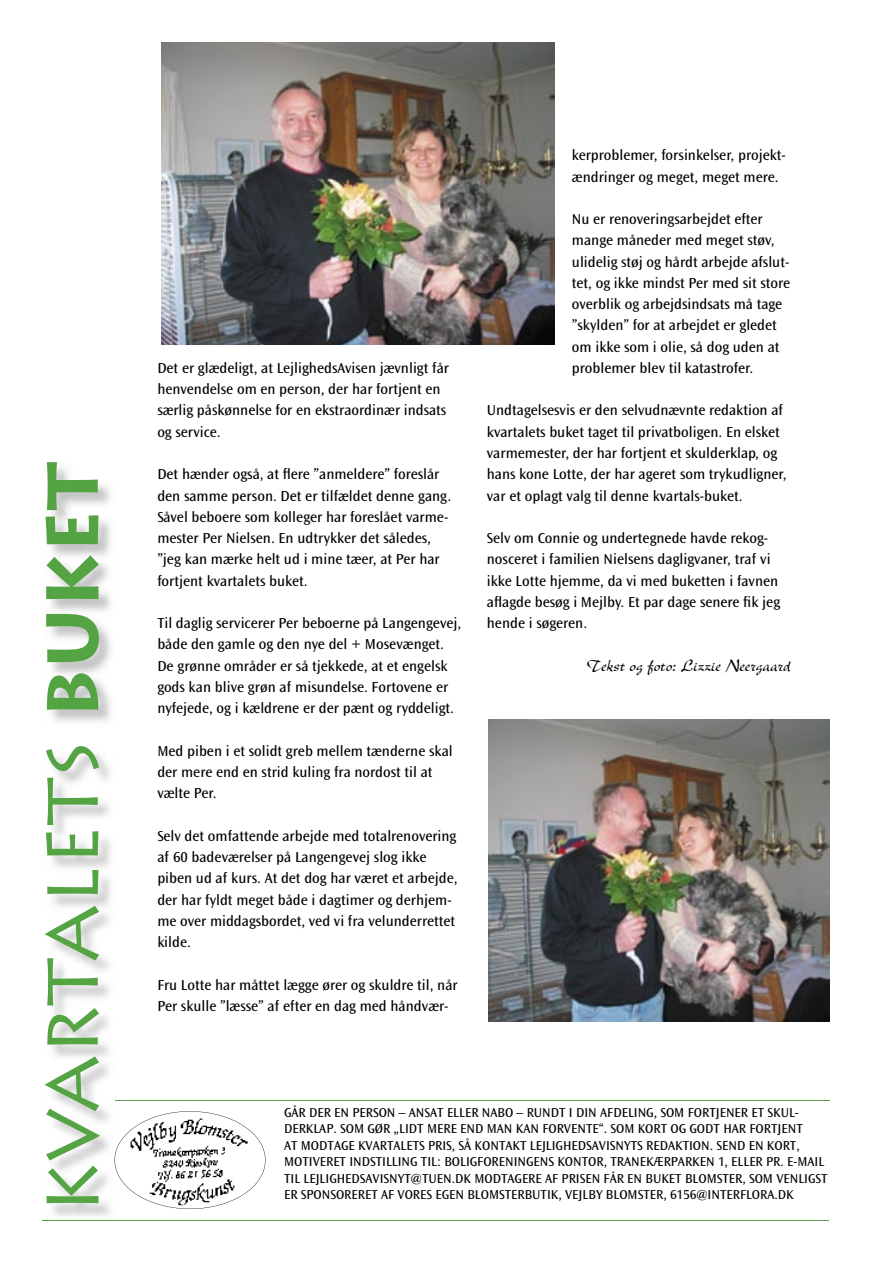
<style>
.page{position:relative;width:893px;height:1263px;background:#fff}
.page>*{position:absolute;margin:0;border:0;box-sizing:border-box;transform-origin:0 0}
.t1{font:72px "Lithos";color:#54a444}
.t2{font:18px "New Berolina";color:#000}
.t3{font:15px/21.3px "Ocean Sans";color:#000}
.t4{font:13.5px/16.5px "Ocean Sans MM 403 475";color:#000}
.s1{font-weight:700}
</style>
<div class="page">
<hr style="left:115px;top:1100px;width:714px;height:1px;background:#54a444">
<hr style="left:43px;top:1220px;width:786px;height:1px;background:#54a444">
<svg style="left:115px;top:1111px;width:151px;height:98px"></svg>
<img style="left:162px;top:43px;width:393px;height:301px">
<img style="left:488px;top:719px;width:341px;height:302px">
<h1 class="t1" style="left:32px;top:1214px;width:753px;rotate:-90deg">Kvartalets <span class="s1">buket</span></h1>
<p class="t3" style="left:157px;top:358px;width:293px">Det er glædeligt, at LejlighedsAvisen jævnligt får henvendelse om en person, der har fortjent en særlig påskønnelse for en ekstraordinær indsats og service.</p>
<p class="t3" style="left:157px;top:464px;width:295px">Det hænder også, at flere ”anmeldere” foreslår den samme person. Det er tilfældet denne gang.<br>Såvel beboere som kolleger har foreslået varme&shy;mester Per Nielsen. En udtrykker det således, ”jeg kan mærke helt ud i mine tæer, at Per har fortjent kvartalets buket.</p>
<p class="t3" style="left:157px;top:613px;width:305px">Til daglig servicerer Per beboerne på Langengevej, både den gamle og den nye del + Mosevænget.<br>De grønne områder er så tjekkede, at et engelsk gods kan blive grøn af misundelse. Fortovene er nyfejede, og i kældrene er der pænt og ryddeligt.</p>
<p class="t3" style="left:157px;top:740px;width:297px">Med piben i et solidt greb mellem tænderne skal der mere end en strid kuling fra nordost til at vælte Per.</p>
<p class="t3" style="left:157px;top:825px;width:302px">Selv det omfattende arbejde med totalrenovering af 60 badeværelser på Langengevej slog ikke piben ud af kurs. At det dog har været et arbejde, der har fyldt meget både i dagtimer og derhjem&shy;me over middagsbordet, ved vi fra velunderrettet kilde.</p>
<p class="t3" style="left:157px;top:974px;width:302px">Fru Lotte har måttet lægge ører og skuldre til, når<br>Per skulle ”læsse” af efter en dag med håndvær-</p>
<p class="t3" style="left:572px;top:145px;width:215px">kerproblemer, forsinkelser, projekt&shy;ændringer og meget, meget mere.</p>
<p class="t3" style="left:572px;top:209px;width:220px">Nu er renoveringsarbejdet efter mange måneder med meget støv, ulidelig støj og hårdt arbejde afslut&shy;tet, og ikke mindst Per med sit store overblik og arbejdsindsats må tage ”skylden” for at arbejdet er gledet om ikke som i olie, så dog uden at problemer blev til katastrofer.</p>
<p class="t3" style="left:487px;top:400px;width:301px">Undtagelsesvis er den selvudnævnte redaktion af kvartalets buket taget til privatboligen. En elsket varmemester, der har fortjent et skulderklap, og hans kone Lotte, der har ageret som trykudligner, var et oplagt valg til denne kvartals-buket.</p>
<p class="t3" style="left:487px;top:528px;width:295px">Selv om Connie og undertegnede havde rekog&shy;nosceret i familien Nielsens dagligvaner, traf vi ikke Lotte hjemme, da vi med buketten i favnen aflagde besøg i Mejlby. Et par dage senere fik jeg hende i søgeren.</p>
<p class="t2" style="left:587px;top:654px;width:206px">Tekst og foto: Lizzie Neergaard</p>
<p class="t4" style="left:284px;top:1104px;width:545px">GÅR DER EN PERSON – ANSAT ELLER NABO – RUNDT I DIN AFDELING, SOM FORTJENER ET SKUL-DERKLAP. SOM GØR „LIDT MERE END MAN KAN FORVENTE“. SOM KORT OG GODT HAR FORTJENT<br>AT MODTAGE KVARTALETS PRIS, SÅ KONTAKT LEJLIGHEDSAVISNYTS REDAKTION. SEND EN KORT, MOTIVERET INDSTILLING TIL: BOLIGFOR ENINGENS KONTOR, TRANEKÆRPARKEN 1, ELLER PR. E-MAIL TIL LEJLIGHEDSAVISNYT@TUEN.DK MODTAGERE AF PRISEN FÅR EN BUKET BLOMSTER, SOM VENLIGST ER SPONSORERET AF VORES EGEN BLOMSTERBUTIK, VEJLBY BLOMSTER, 6156@INTERFLORA.DK</p>
</div>
